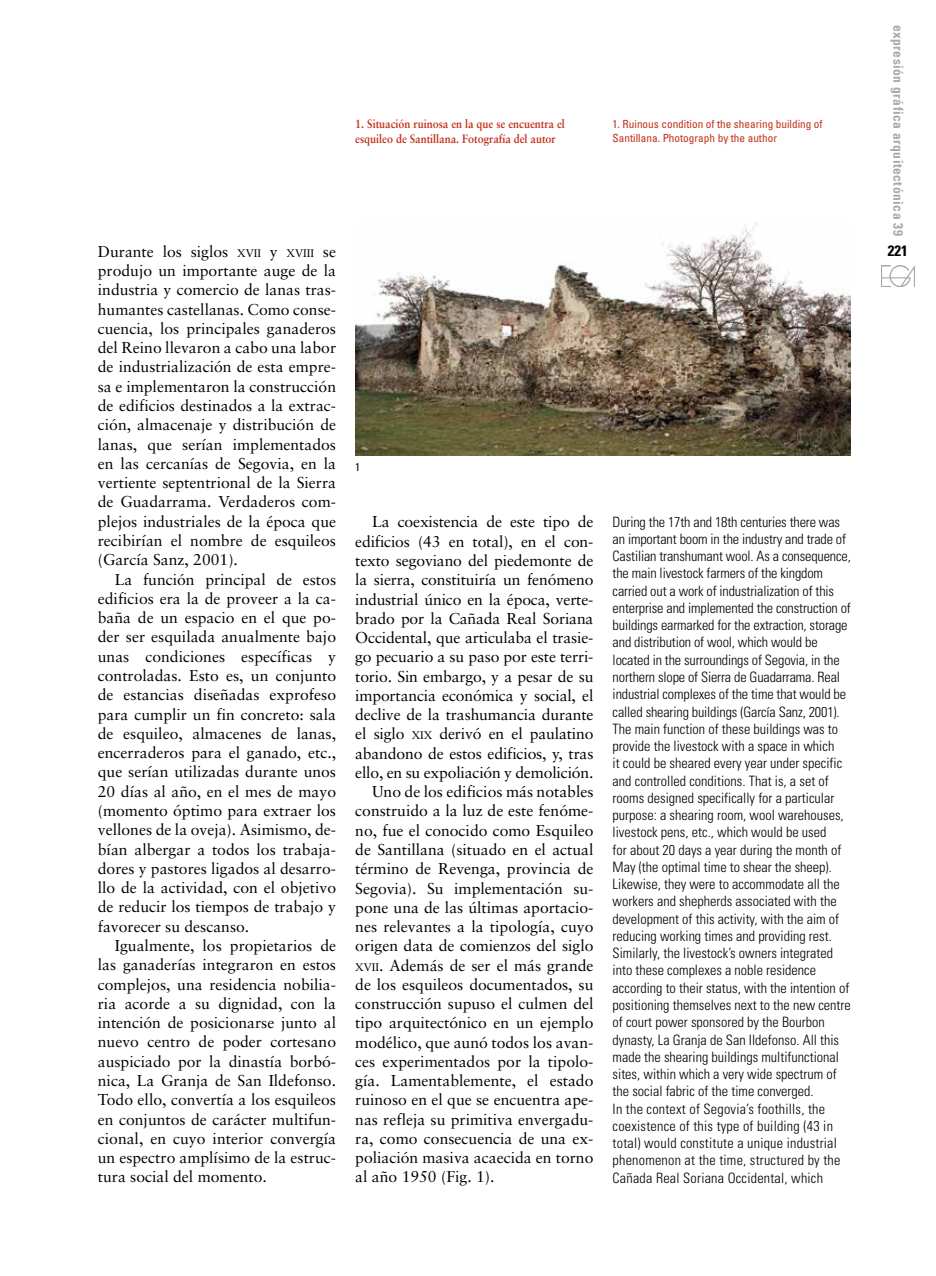
<style>
.page{position:relative;width:936px;height:1276px;background:#fff}
.page>*{position:absolute;margin:0;border:0;box-sizing:border-box;transform-origin:0 0}
.t1{font:15.75px/19.4px "Sabon";color:#000;text-align:justify}
.t2{font:700 condensed 15px "Univers";color:#000}
.t3{font:300 condensed 14.25px/17.2px "Univers";color:#000}
.t4{font:700 condensed 13.5px "Univers";letter-spacing:.035em;color:#a7a9ac}
.t5{font:700 12px/14.2px "Sabon";color:#c03019;scale:.9 1}
.t6{font:condensed 11.25px/14.2px "Univers";color:#c03019}
.t7{font:condensed 11.25px "Univers";color:#000}
.s1{font-size:10.95px}
</style>
<div class="page">
<img style="left:881px;top:265px;width:33px;height:21px">
<img style="left:355px;top:222px;width:495px;height:233px">
<p class="t5" style="left:355px;top:117px;width:234px">1. Situación ruinosa en la que se encuentra el esquileo de Santillana. Fotografía del autor</p>
<p class="t6" style="left:612px;top:117px;width:211px">1. Ruinous condition of the shearing building of<br>Santillana. Photograph by the author</p>
<p class="t1" style="left:98px;top:241px;width:240px">Durante los siglos <span class="s1">XVII</span> y <span class="s1">XVIII</span> se produjo un importante auge de la industria y comercio de lanas tras&shy;humantes castellanas. Como conse&shy;cuencia, los principales ganaderos del Reino llevaron a cabo una labor de industrialización de esta empre&shy;sa e implementaron la construcción de edificios destinados a la extrac&shy;ción, almacenaje y distribución de lanas, que serían implementados en las cercanías de Segovia, en la vertiente septentrional de la Sierra de Guadarrama. Verdaderos com&shy;plejos industriales de la época que recibirían el nombre de esquileos (García Sanz, 2001).</p>
<p class="t1" style="left:98px;top:569px;width:240px;text-indent:17px">La función principal de estos edificios era la de proveer a la ca&shy;baña de un espacio en el que po&shy;der ser esquilada anualmente bajo unas condiciones específicas y controladas. Esto es, un conjunto de estancias diseñadas exprofeso para cumplir un fin concreto: sala de esquileo, almacenes de lanas, encerraderos para el ganado, etc., que serían utilizadas durante unos 20 días al año, en el mes de mayo (momento óptimo para extraer los vellones de la oveja). Asimismo, de&shy;bían albergar a todos los trabaja&shy;dores y pastores ligados al desarro&shy;llo de la actividad, con el objetivo de reducir los tiempos de trabajo y favorecer su descanso.</p>
<p class="t1" style="left:98px;top:935px;width:240px;text-indent:17px">Igualmente, los propietarios de las ganaderías integraron en estos complejos, una residencia nobilia&shy;ria acorde a su dignidad, con la intención de posicionarse junto al nuevo centro de poder cortesano auspiciado por la dinastía borbó&shy;nica, La Granja de San Ildefonso.<br>Todo ello, convertía a los esquileos en conjuntos de carácter multifun&shy;cional, en cuyo interior convergía un espectro amplísimo de la estruc&shy;tura social del momento.</p>
<p class="t7" style="left:355px;top:460px;width:6px">1</p>
<p class="t1" style="left:372px;top:512px;width:223px">La coexistencia de este tipo de</p>
<p class="t1" style="left:355px;top:531px;width:240px">edificios (43 en total), en el con-</p>
<p class="t1" style="left:355px;top:551px;width:240px">texto segoviano del piedemonte de</p>
<p class="t1" style="left:355px;top:570px;width:240px">la sierra, constituiría un fenómeno</p>
<p class="t1" style="left:355px;top:589px;width:240px">industrial único en la época, verte-</p>
<p class="t1" style="left:355px;top:608px;width:240px">brado por la Cañada Real Soriana</p>
<p class="t1" style="left:355px;top:628px;width:240px">Occidental, que articulaba el trasie-</p>
<p class="t1" style="left:355px;top:647px;width:240px">go pecuario a su paso por este terri-</p>
<p class="t1" style="left:355px;top:666px;width:240px">torio. Sin embargo, y a pesar de su</p>
<p class="t1" style="left:355px;top:685px;width:240px">importancia económica y social, el</p>
<p class="t1" style="left:355px;top:705px;width:240px">declive de la trashumancia durante</p>
<p class="t1" style="left:355px;top:724px;width:240px">el siglo <span class="s1">XIX</span> derivó en el paulatino</p>
<p class="t1" style="left:355px;top:743px;width:240px">abandono de estos edificios, y, tras</p>
<p class="t1" style="left:355px;top:762px;width:240px">ello, en su expoliación y demolición.</p>
<p class="t1" style="left:372px;top:782px;width:223px">Uno de los edificios más notables</p>
<p class="t1" style="left:355px;top:801px;width:240px">construido a la luz de este fenóme-</p>
<p class="t1" style="left:355px;top:820px;width:240px">no, fue el conocido como Esquileo</p>
<p class="t1" style="left:355px;top:839px;width:240px">de Santillana (situado en el actual</p>
<p class="t1" style="left:355px;top:859px;width:240px">término de Revenga, provincia de</p>
<p class="t1" style="left:355px;top:878px;width:240px">Segovia). Su implementación su-</p>
<p class="t1" style="left:355px;top:897px;width:240px">pone una de las últimas aportacio-</p>
<p class="t1" style="left:355px;top:916px;width:240px">nes relevantes a la tipología, cuyo</p>
<p class="t1" style="left:355px;top:936px;width:240px">origen data de comienzos del siglo</p>
<p class="t1" style="left:355px;top:955px;width:240px"><span class="s1">XVII</span>. Además de ser el más grande</p>
<p class="t1" style="left:355px;top:974px;width:240px">de los esquileos documentados, su</p>
<p class="t1" style="left:355px;top:993px;width:240px">construcción supuso el culmen del</p>
<p class="t1" style="left:355px;top:1013px;width:240px">tipo arquitectónico en un ejemplo</p>
<p class="t1" style="left:355px;top:1032px;width:240px">modélico, que aunó todos los avan-</p>
<p class="t1" style="left:355px;top:1051px;width:240px">ces experimentados por la tipolo-</p>
<p class="t1" style="left:355px;top:1070px;width:240px">gía. Lamentablemente, el estado</p>
<p class="t1" style="left:355px;top:1090px;width:240px">ruinoso en el que se encuentra ape-</p>
<p class="t1" style="left:355px;top:1109px;width:240px">nas refleja su primitiva envergadu-</p>
<p class="t1" style="left:355px;top:1128px;width:240px">ra, como consecuencia de una ex-</p>
<p class="t1" style="left:355px;top:1148px;width:240px">poliación masiva acaecida en torno</p>
<p class="t1" style="left:355px;top:1167px;width:141px">al año 1950 (Fig. 1).</p>
<p class="t3" style="left:612px;top:513px;width:240px">During the 17th and 18th centuries there was an important boom in the industry and trade of Castilian transhumant wool. As a consequence, the main livestock farmers of the kingdom carried out a work of industrialization of this enterprise and implemented the construction of buildings earmarked for the extraction, storage and distribution of wool, which would be located in the surroundings of Segovia, in the northern slope of Sierra de Guadarrama. Real industrial complexes of the time that would be called shearing buildings (García Sanz, 2001).<br>The main function of these buildings was to provide the livestock with a space in which<br>it could be sheared every year under specific and controlled conditions. That is, a set of rooms designed specifically for a particular purpose: a shearing room, wool warehouses, livestock pens, etc., which would be used<br>for about 20 days a year during the month of May (the optimal time to shear the sheep).<br>Likewise, they were to accommodate all the workers and shepherds associated with the development of this activity, with the aim of reducing working times and providing rest.<br>Similarly, the livestock’s owners integrated into these complexes a noble residence according to their status, with the intention of positioning themselves next to the new centre of court power sponsored by the Bourbon dynasty, La Granja de San Ildefonso. All this made the shearing buildings multifunctional sites, within which a very wide spectrum of the social fabric of the time converged.<br>In the context of Segovia’s foothills, the coexistence of this type of building (43 in total) would constitute a unique industrial phenomenon at the time, structured by the Cañada Real Soriana Occidental, which</p>
<p class="t4" style="left:906px;top:25px;width:213px;rotate:90deg">expresión gráfica arquitectónica 39</p>
<p class="t2" style="left:887px;top:242px;width:21px">221</p>
</div>
